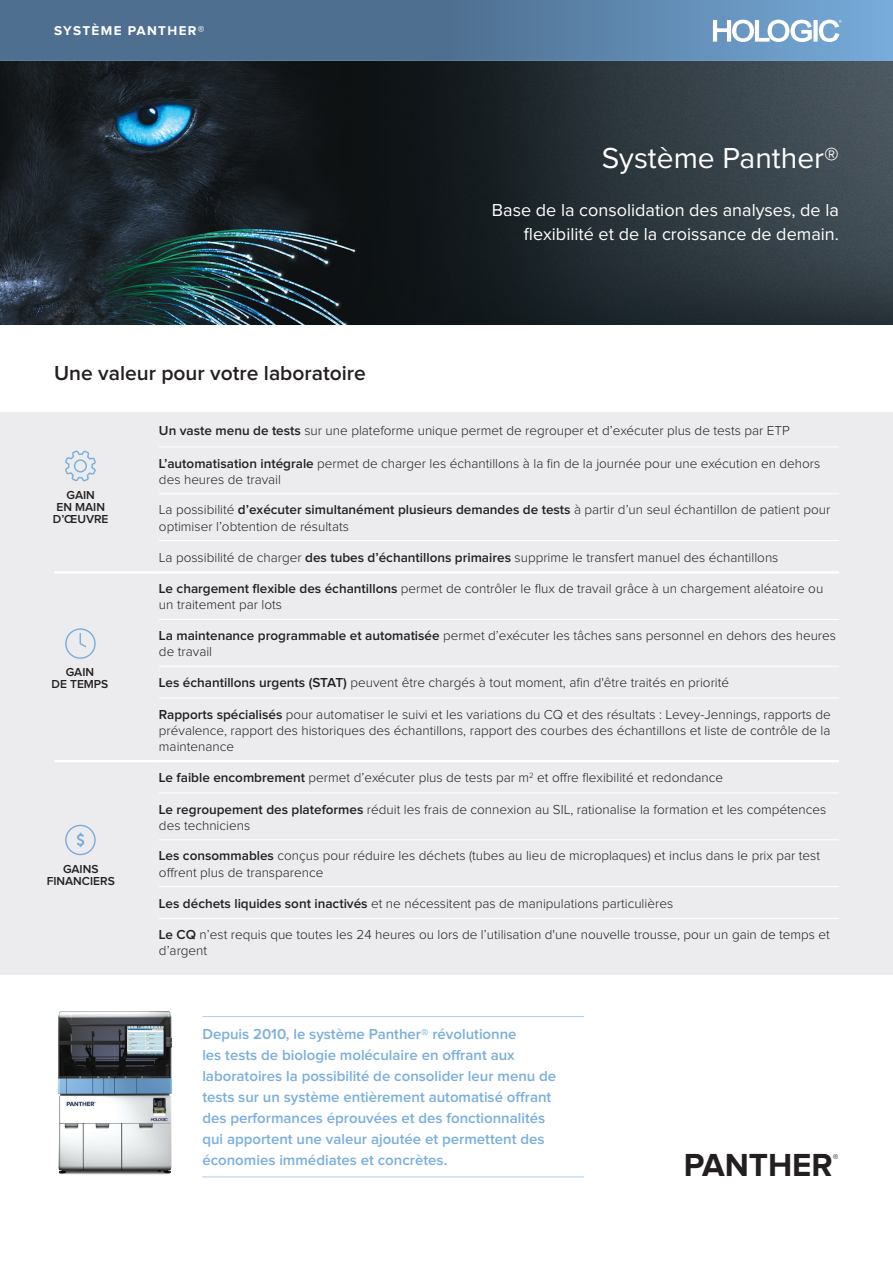
<style>
.page{position:relative;width:893px;height:1263px;background:#fff}
.page>*{position:absolute;margin:0;border:0;box-sizing:border-box;transform-origin:0 0}
.t1{font:700 33.15px "Proxima Nova";color:#231f20}
.t2{font:30px "Proxima Nova";color:#fff}
.t3{font:600 21px "Proxima Nova";color:#231f20}
.t4{font:18px/24px "Proxima Nova";color:#fff;text-align:right}
.t5{font:600 15px/21px "Proxima Nova";color:#79aede}
.t6{font:300 13.5px/16.2px "Proxima Nova";color:#231f20}
.t7{font:700 13.2px "Proxima Nova";letter-spacing:.1em;color:#fff}
.t8{font:600 12px/12px "Proxima Nova";color:#231f20;text-align:center}
.t9{font:300 11.55px "Proxima Nova";color:#231f20}
.s1{font-weight:300}
.s2{font-weight:600}
</style>
<div class="page">
<img style="left:0;top:61px;width:893px;height:264px">
<div style="left:0;top:412px;width:893px;height:563px;background:#ececee"></div>
<img style="left:57px;top:1011px;width:115px;height:164px">
<hr style="left:159px;top:447px;width:680px;height:1px;background:#fff">
<hr style="left:159px;top:493px;width:680px;height:1px;background:#fff">
<hr style="left:159px;top:619px;width:680px;height:1px;background:#fff">
<hr style="left:159px;top:666px;width:680px;height:1px;background:#fff">
<hr style="left:159px;top:792px;width:680px;height:1px;background:#fff">
<hr style="left:159px;top:839px;width:680px;height:1px;background:#fff">
<hr style="left:159px;top:886px;width:680px;height:1px;background:#fff">
<hr style="left:159px;top:918px;width:680px;height:1px;background:#fff">
<hr style="left:159px;top:540px;width:680px;height:1px;background:#fff">
<hr style="left:54px;top:571px;width:105px;height:3px;background:#fff">
<hr style="left:159px;top:571px;width:680px;height:3px;background:#fff">
<hr style="left:159px;top:698px;width:680px;height:1px;background:#fff">
<hr style="left:54px;top:760px;width:105px;height:2px;background:#fff">
<hr style="left:159px;top:760px;width:680px;height:2px;background:#fff">
<svg style="left:65px;top:450px;width:31px;height:31px"></svg>
<svg style="left:65px;top:628px;width:31px;height:31px"></svg>
<svg style="left:65px;top:825px;width:31px;height:30px"></svg>
<hr style="left:202px;top:1016px;width:382px;height:1px;background:#79aede">
<hr style="left:202px;top:1176px;width:382px;height:1px;background:#79aede">
<svg style="left:0;top:0;width:893px;height:61px;background:#577ca0"></svg>
<svg style="left:713px;top:20px;width:129px;height:22px"></svg>
<p class="t7" style="left:54px;top:24px;width:152px">SYSTÈME PANTHER®</p>
<p class="t3" style="left:54px;top:363px;width:313px">Une valeur pour votre laboratoire</p>
<p class="t2" style="left:602px;top:145px;width:239px">Système Panther<span class="s1">®</span></p>
<p class="t4" style="left:492px;top:198px;width:349px">Base de la consolidation des analyses, de la flexibilité et de la croissance de demain.</p>
<p class="t8" style="left:53px;top:489px;width:57px">GAIN<br>EN MAIN<br>D’ŒUVRE</p>
<p class="t8" style="left:52px;top:667px;width:58px">GAIN<br>DE TEMPS</p>
<p class="t8" style="left:47px;top:864px;width:70px">GAINS<br>FINANCIERS</p>
<p class="t6" style="left:159px;top:423px;width:632px"><span class="s2">Un vaste menu de tests</span> sur une plateforme unique permet de regrouper et d’exécuter plus de tests par ETP</p>
<p class="t6" style="left:159px;top:455px;width:663px"><span class="s2">L’automatisation intégrale</span> permet de charger les échantillons à la fin de la journée pour une exécution en dehors des heures de travail</p>
<p class="t6" style="left:159px;top:502px;width:673px">La possibilité <span class="s2">d’exécuter simultanément plusieurs demandes de tests</span> à partir d’un seul échantillon de patient pour optimiser l’obtention de résultats</p>
<p class="t6" style="left:159px;top:549px;width:621px">La possibilité de charger <span class="s2">des tubes d’échantillons primaires</span> supprime le transfert manuel des échantillons</p>
<p class="t6" style="left:159px;top:581px;width:666px"><span class="s2">Le chargement flexible des échantillons</span> permet de contrôler le flux de travail grâce à un chargement aléatoire ou un traitement par lots</p>
<p class="t6" style="left:159px;top:627px;width:679px"><span class="s2">La maintenance programmable et automatisée</span> permet d’exécuter les tâches sans personnel en dehors des heures de travail</p>
<p class="t6" style="left:159px;top:675px;width:572px"><span class="s2">Les échantillons urgents (STAT)</span> peuvent être chargés à tout moment, afin d'être traités en priorité</p>
<p class="t6" style="left:159px;top:706px;width:673px;text-align:justify"><span class="s2">Rapports spécialisés</span> pour automatiser le suivi et les variations du CQ et des résultats : Levey-Jennings, rapports de prévalence, rapport des historiques des échantillons, rapport des courbes des échantillons et liste de contrôle de la maintenance</p>
<p class="t6" style="left:159px;top:770px;width:565px"><span class="s2">Le faible encombrement</span> permet d’exécuter plus de tests par m<sup>2</sup> et offre flexibilité et redondance</p>
<p class="t6" style="left:159px;top:801px;width:669px"><span class="s2">Le regroupement des plateformes</span> réduit les frais de connexion au SIL, rationalise la formation et les compétences des techniciens</p>
<p class="t6" style="left:159px;top:848px;width:663px"><span class="s2">Les consommables</span> conçus pour réduire les déchets (tubes au lieu de microplaques) et inclus dans le prix par test offrent plus de transparence</p>
<p class="t6" style="left:159px;top:895px;width:516px"><span class="s2">Les déchets liquides sont inactivés</span> et ne nécessitent pas de manipulations particulières</p>
<p class="t6" style="left:159px;top:927px;width:672px"><span class="s2">Le CQ</span> n’est requis que toutes les 24 heures ou lors de l’utilisation d'une nouvelle trousse, pour un gain de temps et d’argent</p>
<p class="t5" style="left:202px;top:1024px;width:355px">Depuis 2010, le système Panther® révolutionne<br>les tests de biologie moléculaire en offrant aux laboratoires la possibilité de consolider leur menu de tests sur un système entièrement automatisé offrant des performances éprouvées et des fonctionnalités qui apportent une valeur ajoutée et permettent des économies immédiates et concrètes.</p>
<p class="t1" style="left:684px;top:1150px;width:151px">PANTHER</p>
<p class="t9" style="left:833px;top:1151px;width:7px">®</p>
</div>
